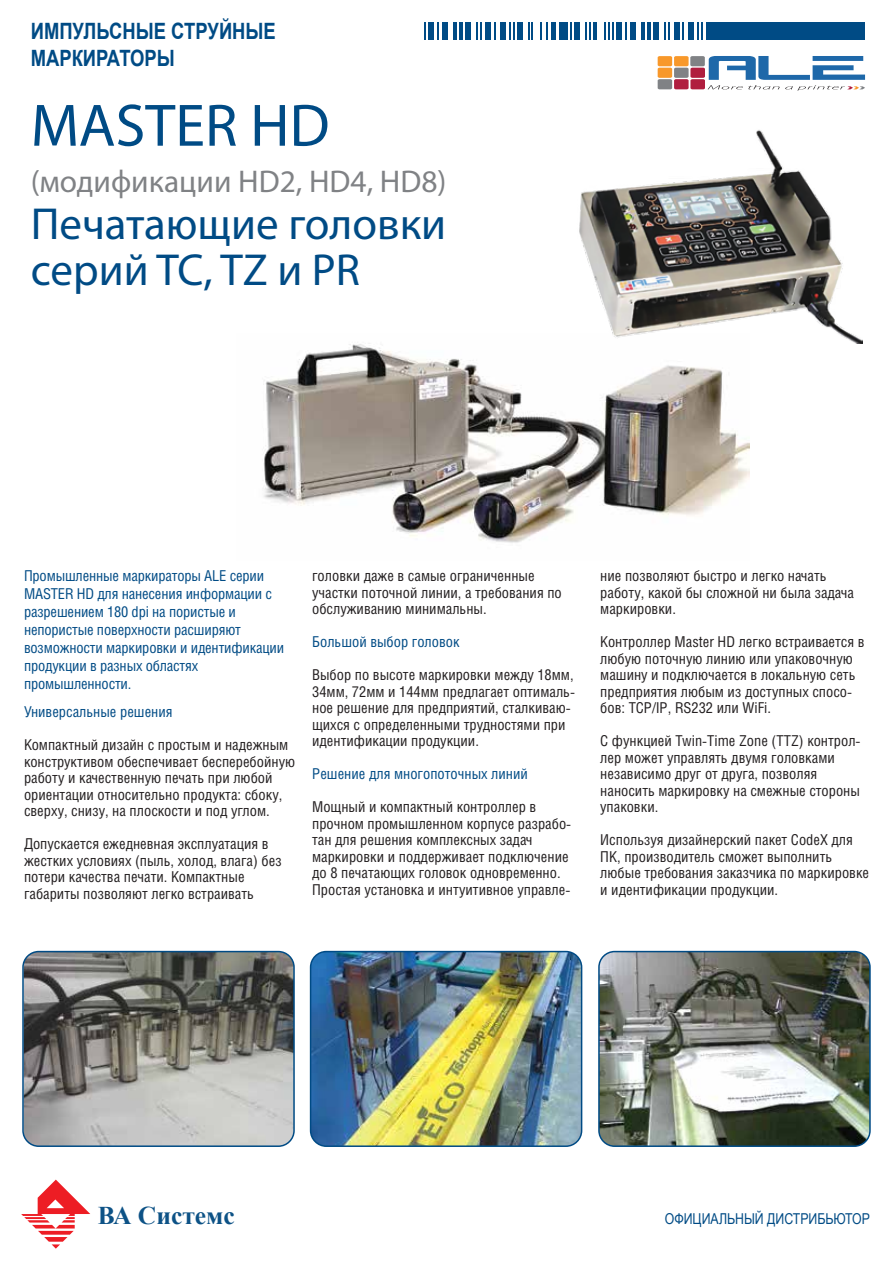
<style>
.page{position:relative;width:893px;height:1263px;background:#fff}
.page>*{position:absolute;margin:0;border:0;box-sizing:border-box;transform-origin:0 0}
.t1{font:60.3px "Myriad Pro";color:#004b85}
.t2{font:45px/46.5px "Myriad Pro";color:#004b85}
.t3{font:31.5px "Myriad Pro";color:#808285}
.t4{font:700 25.5px "Times New Roman";color:#0d5286}
.t5{font:700 22.5px/27px "Arial";color:#004b85;scale:.82 1}
.t6{font:15px/16.5px "Helios Cond C";color:#231f20}
.t7{font:15px/18px "Helios Cond C";letter-spacing:-.01em;color:#004b85}
.t8{font:15px "Arial";color:#004b85;scale:.82 1}
</style>
<div class="page">
<img style="left:263px;top:343px;width:486px;height:200px">
<svg style="left:21px;top:1179px;width:69px;height:70px"></svg>
<hr style="left:593px;top:22px;width:4px;height:17px;background:#004b85">
<svg style="left:585px;top:22px;width:6px;height:17px"></svg>
<div style="left:574px;top:22px;width:6px;height:17px;background:#004b85"></div>
<svg style="left:570px;top:22px;width:2px;height:17px"></svg>
<div style="left:560px;top:22px;width:8px;height:17px;background:#004b85"></div>
<div style="left:551px;top:22px;width:5px;height:17px;background:#004b85"></div>
<svg style="left:540px;top:22px;width:8px;height:17px"></svg>
<svg style="left:528px;top:22px;width:5px;height:17px"></svg>
<div style="left:517px;top:22px;width:6px;height:17px;background:#004b85"></div>
<svg style="left:509px;top:22px;width:6px;height:17px"></svg>
<div style="left:500px;top:22px;width:5px;height:17px;background:#004b85"></div>
<svg style="left:494px;top:22px;width:2px;height:17px"></svg>
<div style="left:485px;top:22px;width:6px;height:17px;background:#004b85"></div>
<svg style="left:476px;top:22px;width:5px;height:17px"></svg>
<div style="left:465px;top:22px;width:6px;height:17px;background:#004b85"></div>
<hr style="left:459px;top:22px;width:4px;height:17px;background:#004b85">
<hr style="left:453px;top:22px;width:4px;height:17px;background:#004b85">
<div style="left:442px;top:22px;width:6px;height:17px;background:#004b85"></div>
<svg style="left:437px;top:22px;width:1px;height:17px"></svg>
<div style="left:428px;top:22px;width:6px;height:17px;background:#004b85"></div>
<svg style="left:424px;top:22px;width:2px;height:17px"></svg>
<svg style="left:697px;top:22px;width:6px;height:17px"></svg>
<div style="left:688px;top:22px;width:6px;height:17px;background:#004b85"></div>
<svg style="left:682px;top:22px;width:2px;height:17px"></svg>
<div style="left:674px;top:22px;width:6px;height:17px;background:#004b85"></div>
<svg style="left:664px;top:22px;width:6px;height:17px"></svg>
<div style="left:653px;top:22px;width:6px;height:17px;background:#004b85"></div>
<hr style="left:647px;top:22px;width:4px;height:17px;background:#004b85">
<hr style="left:641px;top:22px;width:4px;height:17px;background:#004b85">
<div style="left:630px;top:22px;width:6px;height:17px;background:#004b85"></div>
<svg style="left:625px;top:22px;width:2px;height:17px"></svg>
<div style="left:616px;top:22px;width:6px;height:17px;background:#004b85"></div>
<svg style="left:604px;top:22px;width:10px;height:17px"></svg>
<div style="left:706px;top:22px;width:159px;height:17px;background:#004b85"></div>
<img style="left:25px;top:951px;width:267px;height:193px">
<div style="left:22px;top:951px;width:273px;height:196px;border:2px solid #004b85;border-radius:16px"></div>
<img style="left:311px;top:951px;width:270px;height:195px">
<div style="left:310px;top:951px;width:272px;height:196px;border:2px solid #004b85;border-radius:16px"></div>
<img style="left:601px;top:951px;width:267px;height:193px">
<div style="left:598px;top:951px;width:273px;height:196px;border:2px solid #004b85;border-radius:16px"></div>
<div style="left:690px;top:68px;width:15px;height:10px;background:#b01e3f;border-radius:2px"></div>
<div style="left:690px;top:79px;width:15px;height:10px;background:#b01e3f;border-radius:2px"></div>
<div style="left:674px;top:56px;width:15px;height:10px;background:#f8982a;border-radius:2px"></div>
<div style="left:674px;top:68px;width:15px;height:10px;background:#808285;border-radius:2px"></div>
<div style="left:674px;top:79px;width:15px;height:10px;background:#b01e3f;border-radius:2px"></div>
<div style="left:658px;top:56px;width:14px;height:10px;background:#f8982a;border-radius:2px"></div>
<div style="left:658px;top:68px;width:14px;height:10px;background:#f8982a;border-radius:2px"></div>
<div style="left:658px;top:79px;width:14px;height:10px;background:#808285;border-radius:2px"></div>
<div style="left:690px;top:56px;width:15px;height:10px;background:#808285;border-radius:2px"></div>
<svg style="left:708px;top:56px;width:157px;height:35px"></svg>
<img style="left:565px;top:130px;width:298px;height:214px">
<h3 class="t5" style="left:31px;top:19px;width:301px">ИМПУЛЬСНЫЕ СТРУЙНЫЕ<br>МАРКИРАТОРЫ</h3>
<h1 class="t1" style="left:31px;top:88px;width:300px">MASTER HD</h1>
<h3 class="t3" style="left:31px;top:162px;width:417px">(модификации HD2, HD4, HD8)</h3>
<h2 class="t2" style="left:31px;top:200px;width:417px">Печатающие головки серий TC, TZ и PR</h2>
<p class="t7" style="left:24px;top:567px;width:262px">Промышленные маркираторы ALE серии<br>MASTER HD для нанесения информации с разрешением 180 dpi на пористые и непористые поверхности расширяют возможности маркировки и идентификации продукции в разных областях промышленности.</p>
<p class="t7" style="left:24px;top:702px;width:150px">Универсальные решения</p>
<p class="t6" style="left:24px;top:736px;width:273px">Компактный дизайн с простым и надежным конструктивом обеспечивает бесперебойную работу и качественную печать при любой ориентации относительно продукта: сбоку, сверху, снизу, на плоскости и под углом.</p>
<p class="t6" style="left:24px;top:835px;width:259px">Допускается ежедневная эксплуатация в жестких условиях (пыль, холод, влага) без потери качества печати. Компактные габариты позволяют легко встраивать</p>
<p class="t6" style="left:312px;top:567px;width:251px">головки даже в самые ограниченные участки поточной линии, а требования по обслуживанию минимальны.</p>
<p class="t7" style="left:312px;top:633px;width:149px">Большой выбор головок</p>
<p class="t6" style="left:312px;top:666px;width:264px">Выбор по высоте маркировки между 18мм, 34мм, 72мм и 144мм предлагает оптималь&shy;ное решение для предприятий, сталкиваю&shy;щихся с определенными трудностями при идентификации продукции.</p>
<p class="t7" style="left:312px;top:765px;width:217px">Решение для многопоточных линий</p>
<p class="t6" style="left:312px;top:798px;width:261px">Мощный и компактный контроллер в прочном промышленном корпусе разрабо&shy;тан для решения комплексных задач маркировки и поддерживает подключение до 8 печатающих головок одновременно.<br>Простая установка и интуитивное управле-</p>
<p class="t6" style="left:600px;top:567px;width:255px">ние позволяют быстро и легко начать работу, какой бы сложной ни была задача маркировки.</p>
<p class="t6" style="left:600px;top:633px;width:266px">Контроллер Master HD легко встраивается в любую поточную линию или упаковочную машину и подключается в локальную сеть предприятия любым из доступных спосо&shy;бов: TCP/IP, RS232 или WiFi.</p>
<p class="t6" style="left:600px;top:732px;width:262px">С функцией Twin-Time Zone (TTZ) контрол&shy;лер может управлять двумя головками независимо друг от друга, позволяя наносить маркировку на смежные стороны упаковки.</p>
<p class="t6" style="left:600px;top:831px;width:270px">Используя дизайнерский пакет CodeХ для ПК, производитель сможет выполнить любые требования заказчика по маркировке и идентификации продукции.</p>
<h3 class="t4" style="left:98px;top:1198px;width:139px">ВА Системс</h3>
<p class="t8" style="left:665px;top:1209px;width:252px">ОФИЦИАЛЬНЫЙ ДИСТРИБЬЮТОР</p>
</div>
